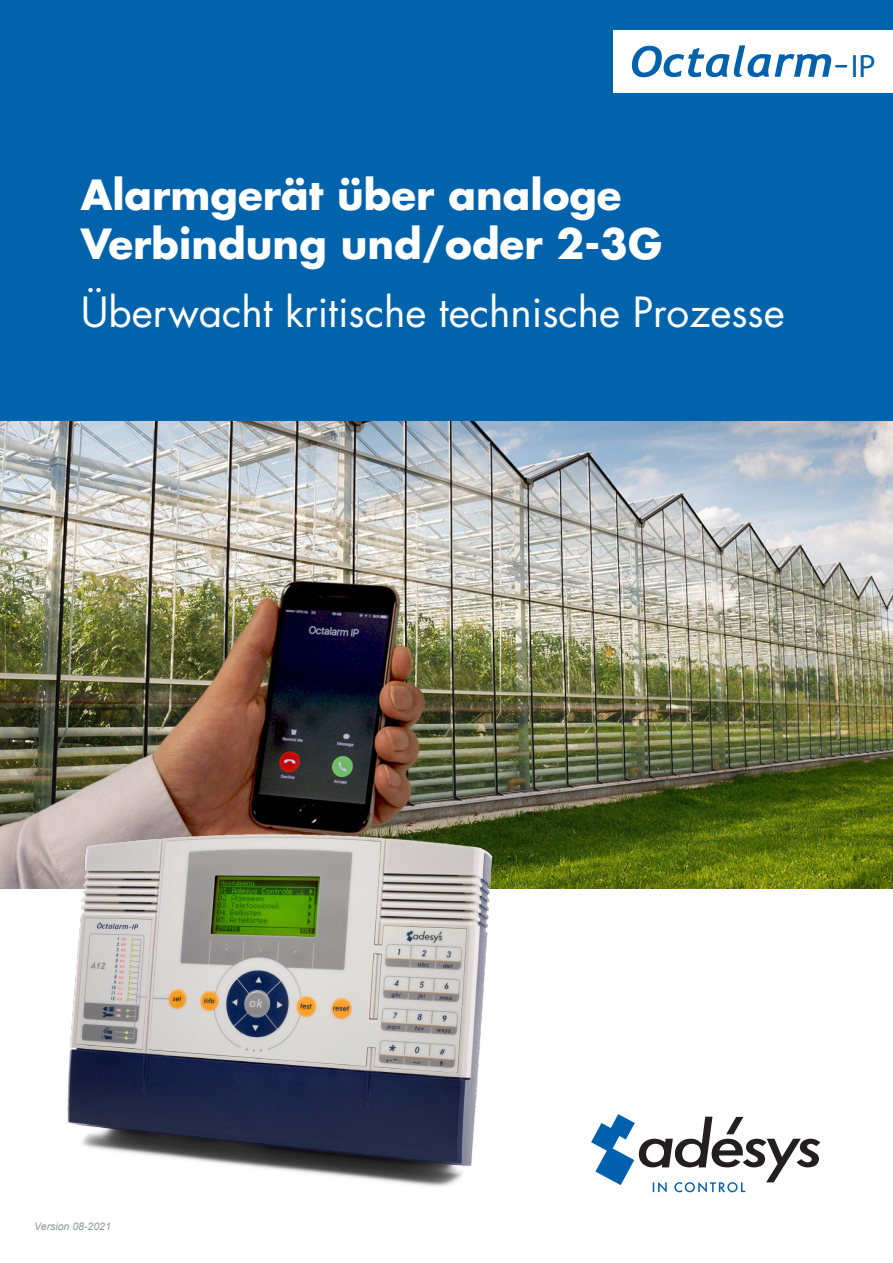
<style>
.page{position:relative;width:893px;height:1263px;background:#fff}
.page>*{position:absolute;margin:0;border:0;box-sizing:border-box;transform-origin:0 0}
.t1{font:700 40.5px/49.5px "Futura Std";color:#fff}
.t2{font:40.5px "Futura Std";color:#fff}
.t3{font:32.4px "Myriad Pro";color:#0162ac}
.t4{font:italic 10.5px "Arial";color:#939598}
</style>
<div class="page">
<div style="left:0;top:0;width:893px;height:421px;background:#0163ac"></div>
<svg style="left:591px;top:1114px;width:229px;height:78px"></svg>
<img style="left:0;top:421px;width:893px;height:468px">
<div style="left:613px;top:30px;width:280px;height:63px;background:#fff"></div>
<img style="left:29px;top:825px;width:488px;height:361px">
<svg style="left:632px;top:45px;width:215px;height:32px"></svg>
<p class="t1" style="left:81px;top:169px;width:583px">Alarmgerät über analoge<br>Verbindung und/oder 2-3G</p>
<p class="t2" style="left:81px;top:286px;width:705px">Überwacht kritische technische Prozesse</p>
<p class="t3" style="left:851px;top:46px;width:26px">IP</p>
<p class="t4" style="left:34px;top:1220px;width:78px">Version 08-2021</p>
</div>
